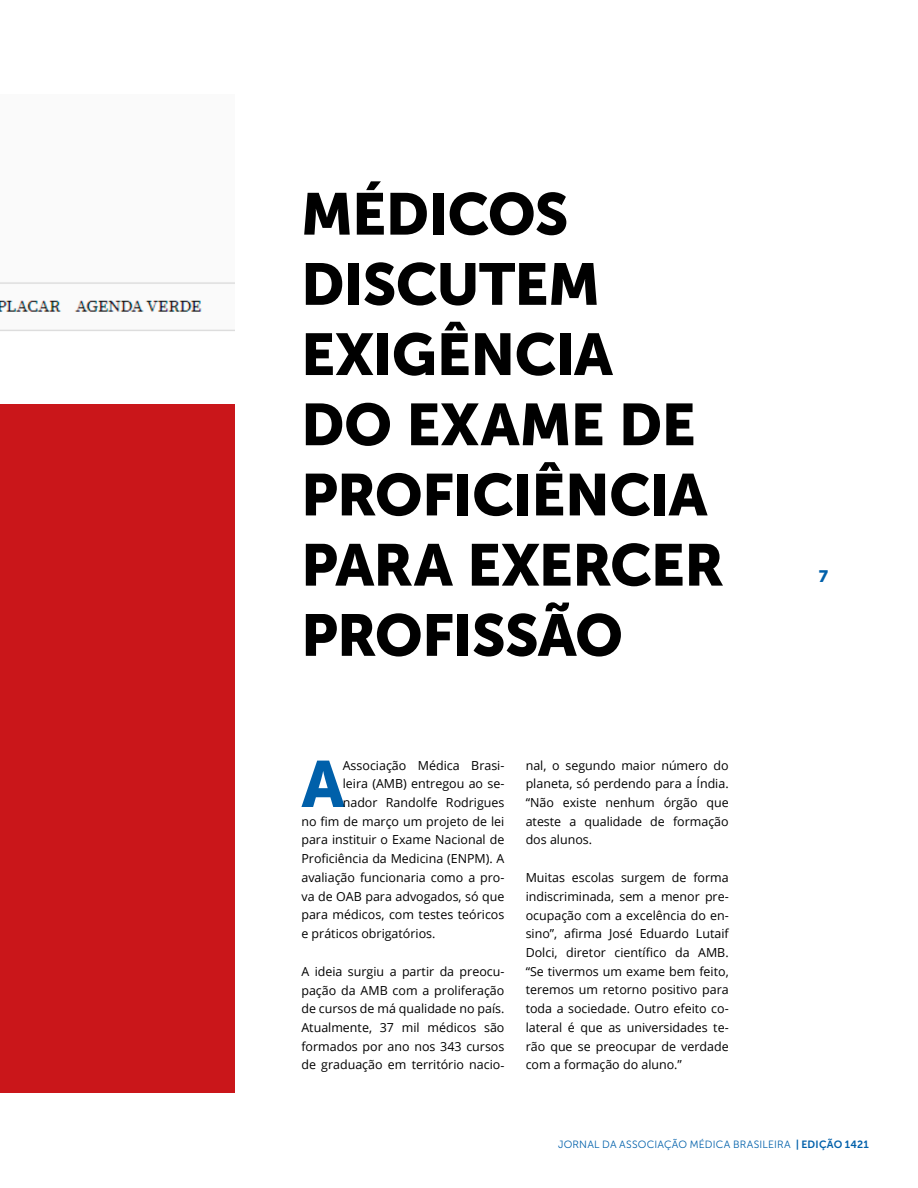
<style>
.page{position:relative;width:918px;height:1188px;background:#fff}
.page>*{position:absolute;margin:0;border:0;box-sizing:border-box;transform-origin:0 0}
.t1{font:64.95px "Museo Sans Cyrl 900";color:#0060aa}
.t2{font:58.5px/70.2px "Museo Sans Cyrl 900";letter-spacing:-.005em;color:#000}
.t3{font:16.5px "Museo Sans Cyrl 900";color:#0060aa}
.t4{font:12.45px/18.8px "Open Sans";color:#000;text-align:justify}
.t5{font:10.5px "Museo Sans Cyrl 300";letter-spacing:.02em;color:#0060aa}
.s1{font-family:"Museo Sans Cyrl 700"}
</style>
<div class="page">
<div style="left:0;top:94px;width:235px;height:138px;background:#fafafa"></div>
<img style="left:0;top:282px;width:235px;height:49px">
<div style="left:0;top:404px;width:235px;height:689px;background:#ca161a"></div>
<h2 class="t2" style="left:301px;top:179px;width:423px">MÉDICOS<br>DISCUTEM<br>EXIGÊNCIA<br>DO EXAME DE<br>PROFICIÊNCIA<br>PARA EXERCER<br>PROFISSÃO</h2>
<p class="t4" style="left:343px;top:755px;width:163px">Associação Médica Brasi-</p>
<p class="t4" style="left:343px;top:774px;width:163px">leira (AMB) entregou ao se-</p>
<p class="t4" style="left:343px;top:793px;width:163px">nador Randolfe Rodrigues</p>
<p class="t4" style="left:301px;top:812px;width:205px">no fim de março um projeto de lei</p>
<p class="t4" style="left:301px;top:830px;width:205px">para instituir o Exame Nacional de</p>
<p class="t4" style="left:301px;top:849px;width:205px">Proficiência da Medicina (ENPM). A</p>
<p class="t4" style="left:301px;top:868px;width:205px">avaliação funcionaria como a pro-</p>
<p class="t4" style="left:301px;top:887px;width:205px">va de OAB para advogados, só que</p>
<p class="t4" style="left:301px;top:905px;width:204px">para médicos, com testes teóricos</p>
<p class="t4" style="left:301px;top:924px;width:136px">e práticos obrigatórios.</p>
<p class="t4" style="left:301px;top:962px;width:205px">A ideia surgiu a partir da preocu&shy;pação da AMB com a proliferação de cursos de má qualidade no país.<br>Atualmente, 37 mil médicos são formados por ano nos 343 cursos de graduação em território nacio-</p>
<h1 class="t1" style="left:302px;top:747px;width:45px">A</h1>
<p class="t4" style="left:526px;top:755px;width:205px">nal, o segundo maior número do planeta, só perdendo para a Índia. “Não existe nenhum órgão que ateste a qualidade de formação dos alunos.</p>
<p class="t4" style="left:526px;top:868px;width:205px">Muitas escolas surgem de forma indiscriminada, sem a menor pre&shy;ocupação com a excelência do en&shy;sino”, afirma José Eduardo Lutaif Dolci, diretor científico da AMB. “Se tivermos um exame bem feito, teremos um retorno positivo para toda a sociedade. Outro efeito co&shy;lateral é que as universidades te&shy;rão que se preocupar de verdade com a formação do aluno.”</p>
<h3 class="t3" style="left:819px;top:567px;width:11px">7</h3>
<p class="t5" style="left:558px;top:1139px;width:312px">JORNAL DA ASSOCIAÇÃO MÉDICA BRASILEIRA <span class="s1">| EDIÇÃO 1421</span></p>
</div>
